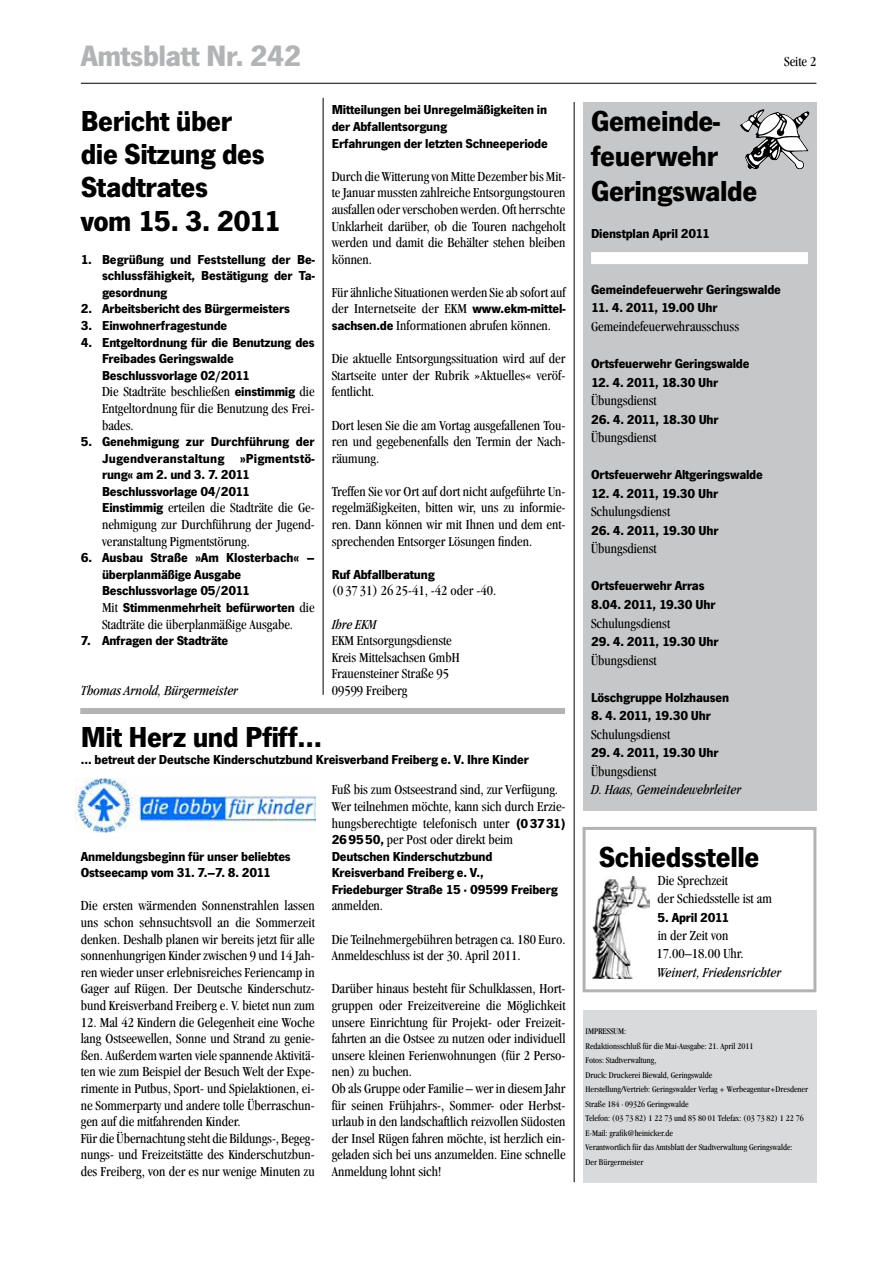
<style>
.page{position:relative;width:893px;height:1263px;background:#fff}
.page>*{position:absolute;margin:0;border:0;box-sizing:border-box;transform-origin:0 0}
.t1{font:700 30.6px "News Got T";letter-spacing:-.015em;color:#b1b3b4}
.t2{font:700 30px/33.2px "News Got T";letter-spacing:-.015em;color:#000}
.t3{font:condensed 14.25px/16.6px "Garamond";color:#000;text-align:justify}
.t4{font:italic condensed 14.25px "Garamond";color:#000}
.t5{font:700 13.5px/16.6px "News Got T";letter-spacing:-.015em;color:#000}
.t6{font:condensed 9px/14.4px "Garamond";color:#000}
.s1{font-family:"News Got T";font-weight:700;font-stretch:normal;font-size:13.5px}
.s2{font-family:"Garamond";font-weight:400;font-stretch:condensed;font-size:14.25px}
</style>
<div class="page">
<div style="left:583px;top:102px;width:233px;height:709px;background:#c6c7c8"></div>
<img style="left:740px;top:109px;width:26px;height:60px">
<div style="left:591px;top:252px;width:217px;height:12px;background:#fff"></div>
<hr style="left:574px;top:102px;width:1px;height:1080px;background:#000">
<hr style="left:81px;top:83px;width:735px;height:1px;background:#000">
<hr style="left:323px;top:98px;width:1px;height:597px;background:#000">
<div style="left:583px;top:827px;width:233px;height:165px;border:3px solid #b1b3b4"></div>
<div style="left:583px;top:1010px;width:233px;height:172px;background:#d9dadb"></div>
<img style="left:593px;top:877px;width:56px;height:101px">
<div style="left:80px;top:708px;width:485px;height:6px;background:#b1b3b4"></div>
<img style="left:75px;top:778px;width:240px;height:54px">
<h1 class="t1" style="left:81px;top:37px;width:222px">Amtsblatt Nr. 242</h1>
<p class="t3" style="left:784px;top:53px;width:34px">Seite 2</p>
<h2 class="t2" style="left:81px;top:103px;width:202px">Bericht über<br>die Sitzung des<br>Stadtrates<br>vom 15. 3. 2011</h2>
<p class="t5" style="left:102px;top:250px;width:214px;text-align:justify;text-indent:-21px">1. Begrüßung und Feststellung der Be&shy;schlussfähigkeit, Bestätigung der Ta&shy;gesordnung</p>
<p class="t5" style="left:81px;top:300px;width:211px">2. Arbeitsbericht des Bürgermeisters</p>
<p class="t5" style="left:81px;top:317px;width:148px">3. Einwohnerfragestunde</p>
<p class="t5" style="left:102px;top:333px;width:214px;text-indent:-21px">4. Entgeltordnung für die Benutzung des<br>Freibades Geringswalde<br>Beschlussvorlage 02/2011</p>
<p class="t3" style="left:102px;top:383px;width:214px">Die Stadträte beschließen <span class="s1">einstimmig</span> die Entgeltordnung für die Benutzung des Frei&shy;bades.</p>
<p class="t5" style="left:102px;top:433px;width:214px;text-indent:-21px">5. Genehmigung zur Durchführung der<br>Jugendveranstaltung »Pigmentstö&shy;rung« am 2. und 3. 7. 2011<br>Beschlussvorlage 04/2011</p>
<p class="t3" style="left:102px;top:499px;width:214px"><span class="s1">Einstimmig</span> erteilen die Stadträte die Ge&shy;nehmigung zur Durchführung der Jugend&shy;veranstaltung Pigmentstörung.</p>
<p class="t5" style="left:102px;top:549px;width:214px;text-indent:-21px">6. Ausbau Straße »Am Klosterbach« – überplanmäßige Ausgabe<br>Beschlussvorlage 05/2011<br><span class="s2">Mit</span> Stimmenmehrheit befürworten <span class="s2">die</span></p>
<p class="t3" style="left:102px;top:615px;width:193px">Stadträte die überplanmäßige Ausgabe.</p>
<p class="t5" style="left:81px;top:632px;width:149px">7. Anfragen der Stadträte</p>
<p class="t4" style="left:81px;top:682px;width:159px">Thomas Arnold, Bürgermeister</p>
<p class="t5" style="left:332px;top:101px;width:218px">Mitteilungen bei Unregelmäßigkeiten in der Abfallentsorgung<br>Erfahrungen der letzten Schneeperiode</p>
<p class="t3" style="left:332px;top:168px;width:236px">Durch die Witterung von Mitte Dezember bis Mit&shy;te Januar mussten zahlreiche Entsorgungstouren ausfallen oder verschoben werden. Oft herrschte Unklarheit darüber, ob die Touren nachgeholt werden und damit die Behälter stehen bleiben können.</p>
<p class="t3" style="left:332px;top:284px;width:235px">Für ähnliche Situationen werden Sie ab sofort auf der Internetseite der EKM <span class="s1">www.ekm-mittel&shy;sachsen.de</span> Informationen abrufen können.</p>
<p class="t3" style="left:332px;top:350px;width:235px">Die aktuelle Entsorgungssituation wird auf der Startseite unter der Rubrik »Aktuelles« veröf&shy;fentlicht.</p>
<p class="t3" style="left:332px;top:416px;width:235px">Dort lesen Sie die am Vortag ausgefallenen Tou&shy;ren und gegebenenfalls den Termin der Nach&shy;räumung.</p>
<p class="t3" style="left:332px;top:483px;width:235px">Treffen Sie vor Ort auf dort nicht aufgeführte Un&shy;regelmäßigkeiten, bitten wir, uns zu informie&shy;ren. Dann können wir mit Ihnen und dem ent&shy;sprechenden Entsorger Lösungen finden.</p>
<p class="t5" style="left:332px;top:565px;width:105px">Ruf Abfallberatung</p>
<p class="t3" style="left:332px;top:582px;width:166px">(0 37 31) 26 25-41, -42 oder -40.</p>
<p class="t4" style="left:332px;top:616px;width:46px">Ihre EKM</p>
<p class="t3" style="left:332px;top:632px;width:129px;text-align:left">EKM Entsorgungsdienste<br>Kreis Mittelsachsen GmbH<br>Frauensteiner Straße 95<br>09599 Freiberg</p>
<h2 class="t2" style="left:81px;top:720px;width:243px">Mit Herz und Pfiff…</h2>
<p class="t5" style="left:81px;top:750px;width:450px">… betreut der Deutsche Kinderschutzbund Kreisverband Freiberg e. V. Ihre Kinder</p>
<p class="t5" style="left:81px;top:847px;width:212px">Anmeldungsbeginn für unser beliebtes<br>Ostseecamp vom 31. 7.–7. 8. 2011</p>
<p class="t3" style="left:81px;top:897px;width:236px">Die ersten wärmenden Sonnenstrahlen lassen uns schon sehnsuchtsvoll an die Sommerzeit denken. Deshalb planen wir bereits jetzt für alle sonnenhungrigen Kinder zwischen 9 und 14 Jah&shy;ren wieder unser erlebnisreiches Feriencamp in Gager auf Rügen. Der Deutsche Kinderschutz&shy;bund Kreisverband Freiberg e. V. bietet nun zum</p>
<p class="t3" style="left:81px;top:1013px;width:235px;text-align:left">12. Mal 42 Kindern die Gelegenheit eine Woche lang Ostseewellen, Sonne und Strand zu genie&shy;ßen. Außerdem warten viele spannende Aktivitä&shy;ten wie zum Beispiel der Besuch Welt der Expe&shy;rimente in Putbus, Sport- und Spielaktionen, ei&shy;ne Sommerparty und andere tolle Überraschun&shy;gen auf die mitfahrenden Kinder.<br>Für die Übernachtung steht die Bildungs-, Begeg&shy;nungs- und Freizeitstätte des Kinderschutzbun&shy;des Freiberg, von der es nur wenige Minuten zu</p>
<p class="t3" style="left:332px;top:781px;width:235px;text-align:left">Fuß bis zum Ostseestrand sind, zur Verfügung.<br>Wer teilnehmen möchte, kann sich durch Erzie&shy;hungsberechtigte telefonisch unter <span class="s1">(03731)<br>269550,</span> per Post oder direkt beim</p>
<p class="t5" style="left:332px;top:847px;width:228px">Deutschen Kinderschutzbund<br>Kreisverband Freiberg e. V.,<br>Friedeburger Straße 15 · 09599 Freiberg</p>
<p class="t3" style="left:332px;top:897px;width:53px">anmelden.</p>
<p class="t3" style="left:332px;top:931px;width:235px">Die Teilnehmergebühren betragen ca. 180 Euro.<br>Anmeldeschluss ist der 30. April 2011.</p>
<p class="t3" style="left:332px;top:980px;width:235px;text-align:left">Darüber hinaus besteht für Schulklassen, Hort&shy;gruppen oder Freizeitvereine die Möglichkeit unsere Einrichtung für Projekt- oder Freizeit&shy;fahrten an die Ostsee zu nutzen oder individuell unsere kleinen Ferienwohnungen (für 2 Perso&shy;nen) zu buchen.<br>Ob als Gruppe oder Familie – wer in diesem Jahr für seinen Frühjahrs-, Sommer- oder Herbst&shy;urlaub in den landschaftlich reizvollen Südosten der Insel Rügen fahren möchte, ist herzlich ein&shy;geladen sich bei uns anzumelden. Eine schnelle Anmeldung lohnt sich!</p>
<h2 class="t2" style="left:591px;top:102px;width:168px;line-height:35.1px">Gemeinde&shy;feuerwehr<br>Geringswalde</h2>
<p class="t5" style="left:591px;top:225px;width:120px">Dienstplan April 2011</p>
<p class="t5" style="left:591px;top:281px;width:191px">Gemeindefeuerwehr Geringswalde</p>
<p class="t5" style="left:591px;top:299px;width:128px">11. 4. 2011, 19.00 Uhr</p>
<p class="t3" style="left:591px;top:318px;width:149px">Gemeindefeuerwehrausschuss</p>
<p class="t5" style="left:591px;top:355px;width:160px">Ortsfeuerwehr Geringswalde</p>
<p class="t5" style="left:591px;top:373px;width:129px">12. 4. 2011, 18.30 Uhr</p>
<p class="t3" style="left:591px;top:392px;width:67px">Übungsdienst</p>
<p class="t5" style="left:591px;top:410px;width:129px">26. 4. 2011, 18.30 Uhr</p>
<p class="t3" style="left:591px;top:429px;width:67px">Übungsdienst</p>
<p class="t5" style="left:591px;top:466px;width:173px">Ortsfeuerwehr Altgeringswalde</p>
<p class="t5" style="left:591px;top:484px;width:129px">12. 4. 2011, 19.30 Uhr</p>
<p class="t3" style="left:591px;top:503px;width:81px">Schulungsdienst</p>
<p class="t5" style="left:591px;top:522px;width:129px">26. 4. 2011, 19.30 Uhr</p>
<p class="t3" style="left:591px;top:540px;width:67px">Übungsdienst</p>
<p class="t5" style="left:591px;top:576px;width:126px;line-height:18.6px">Ortsfeuerwehr Arras<br>8.04. 2011, 19.30 Uhr</p>
<p class="t3" style="left:591px;top:614px;width:81px">Schulungsdienst</p>
<p class="t5" style="left:591px;top:633px;width:129px">29. 4. 2011, 19.30 Uhr</p>
<p class="t3" style="left:591px;top:652px;width:67px">Übungsdienst</p>
<p class="t5" style="left:591px;top:688px;width:139px">Löschgruppe Holzhausen</p>
<p class="t5" style="left:591px;top:707px;width:121px">8. 4. 2011, 19.30 Uhr</p>
<p class="t3" style="left:591px;top:726px;width:81px">Schulungsdienst</p>
<p class="t5" style="left:591px;top:744px;width:129px">29. 4. 2011, 19.30 Uhr</p>
<p class="t3" style="left:591px;top:763px;width:67px">Übungsdienst</p>
<p class="t4" style="left:591px;top:782px;width:152px">D. Haas, Gemeindewehrleiter</p>
<h2 class="t2" style="left:599px;top:839px;width:162px">Schiedsstelle</h2>
<p class="t3" style="left:658px;top:871px;width:116px;line-height:18.3px">Die Sprechzeit<br>der Schiedsstelle ist am</p>
<p class="t5" style="left:658px;top:908px;width:73px">5. April 2011</p>
<p class="t3" style="left:656px;top:926px;width:89px;line-height:18.3px">in der Zeit von<br>17.00–18.00 Uhr.</p>
<p class="t4" style="left:657px;top:964px;width:126px">Weinert, Friedensrichter</p>
<p class="t6" style="left:586px;top:1024px;width:224px">IMPRESSUM:<br>Redaktionsschluß für die Mai-Ausgabe: 21. April 2011<br>Fotos: Stadtverwaltung,<br>Druck: Druckerei Biewald, Geringswalde<br>Herstellung/Vertrieb: Geringswalder Verlag + Werbeagentur+Dresdener Straße 184 · 09326 Geringswalde<br>Telefon: (03 73 82) 1 22 73 und 85 80 01 Telefax: (03 73 82) 1 22 76<br>E-Mail: grafik@heinicker.de<br>Verantwortlich für das Amtsblatt der Stadtverwaltung Geringswalde:<br>Der Bürgermeister</p>
</div>
